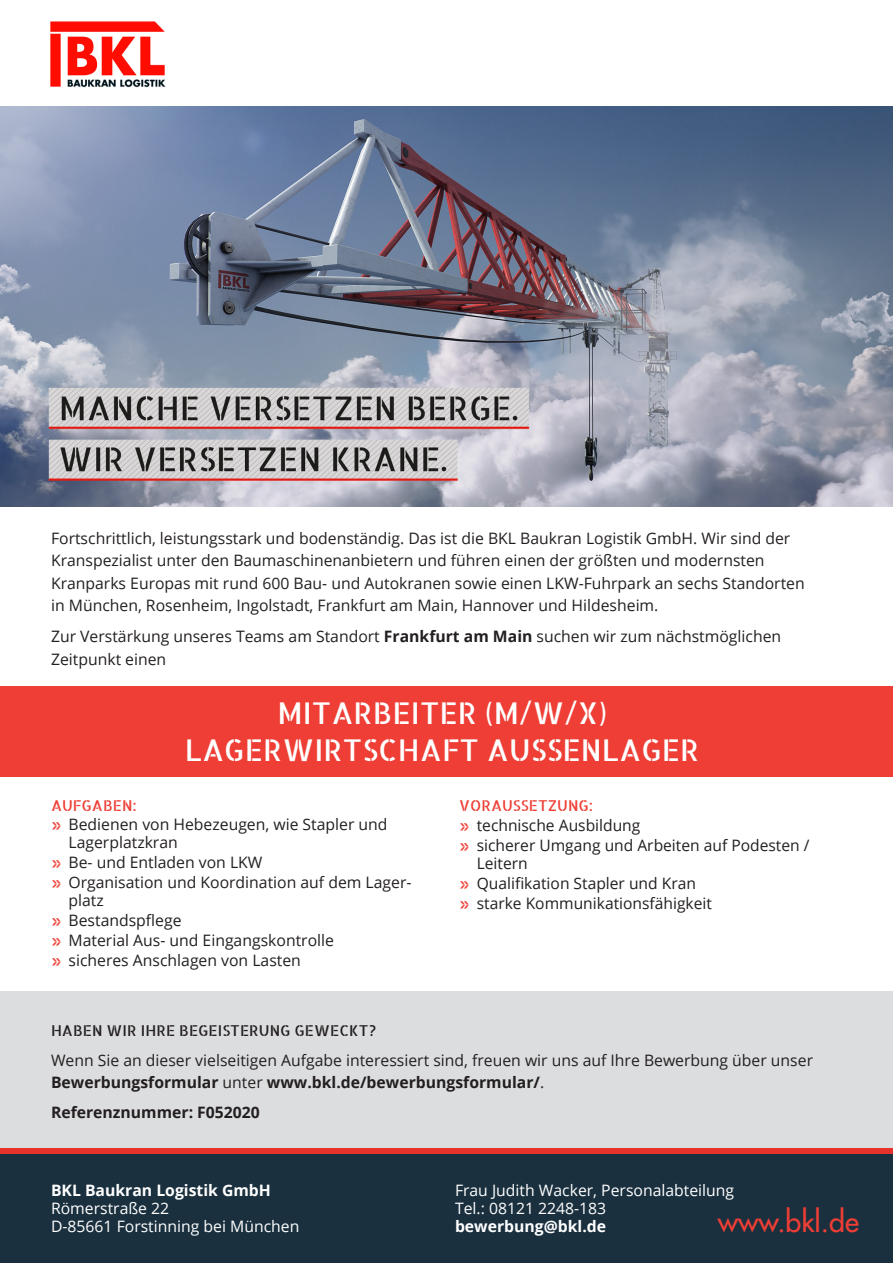
<style>
.page{position:relative;width:893px;height:1263px;background:#fff}
.page>*{position:absolute;margin:0;border:0;box-sizing:border-box;transform-origin:0 0}
.Headline{font:30px/37.5px "Allerta Stencil";color:#fff;text-align:center}
.Grundschrift{font:28.5px "Futura";color:#ee3e35}
.Grundschrift-2{font:15.75px/22.5px "Open Sans";color:#231f20}
.Grundschrift-3{font:15.75px/18px "Open Sans";color:#fff}
.Grundschrift-4{font:700 15.75px "Open Sans";color:#231f20}
.Grundschrift-5{font:15px "Allerta Stencil";color:#231f20}
.t1{font:15px "Allerta Stencil";color:#ee3e35}
.s1{font-weight:700}
.s2{font-family:"Allerta Stencil";font-size:15px;color:#ee3e35}
</style>
<div class="page">
<div style="left:0;top:991px;width:893px;height:157px;background:#dcdddf"></div>
<img style="left:50px;top:21px;width:116px;height:67px">
<div style="left:0;top:1151px;width:893px;height:112px;background:#1a303e"></div>
<div style="left:0;top:686px;width:893px;height:91px;background:#ee3e35"></div>
<div style="left:0;top:1148px;width:893px;height:5px;background:#e6322a"></div>
<img style="left:0;top:106px;width:893px;height:400px">
<p class="Grundschrift-2" style="left:51px;top:526px;width:755px">Fortschrittlich, leistungsstark und bodenständig. Das ist die BKL Baukran Logistik GmbH. Wir sind der Kranspezialist unter den Baumaschinenanbietern und führen einen der größten und modernsten Kranparks Europas mit rund 600 Bau- und Autokranen sowie einen LKW-Fuhrpark an sechs Standorten in München, Rosenheim, Ingolstadt, Frankfurt am Main, Hannover und Hildesheim.</p>
<p class="Grundschrift-2" style="left:51px;top:625px;width:732px">Zur Verstärkung unseres Teams am Standort <span class="s1">Frankfurt am Main</span> suchen wir zum nächstmöglichen<br>Zeitpunkt einen</p>
<p class="Headline" style="left:185px;top:693px;width:516px">MITARBEITER (M/W/X)<br>LAGERWIRTSCHAFT AUSSENLAGER</p>
<p class="t1" style="left:51px;top:795px;width:87px">AUFGABEN:</p>
<p class="Grundschrift-2" style="left:69px;top:815px;width:321px;line-height:18px;text-indent:-18px"><span class="s2">»</span> Bedienen von Hebezeugen, wie Stapler und<br>Lagerplatzkran</p>
<p class="Grundschrift-2" style="left:51px;top:850px;width:213px"><span class="s2">»</span> Be- und Entladen von LKW</p>
<p class="Grundschrift-2" style="left:69px;top:873px;width:344px;line-height:18px;text-indent:-18px"><span class="s2">»</span> Organisation und Koordination auf dem Lager&shy;platz</p>
<p class="Grundschrift-2" style="left:51px;top:909px;width:132px"><span class="s2">»</span> Bestandspflege</p>
<p class="Grundschrift-2" style="left:51px;top:929px;width:284px"><span class="s2">»</span> Material Aus- und Eingangskontrolle</p>
<p class="Grundschrift-2" style="left:51px;top:949px;width:251px"><span class="s2">»</span> sicheres Anschlagen von Lasten</p>
<p class="t1" style="left:459px;top:795px;width:135px">VORAUSSETZUNG:</p>
<p class="Grundschrift-2" style="left:459px;top:813px;width:183px"><span class="s2">»</span> technische Ausbildung</p>
<p class="Grundschrift-2" style="left:477px;top:836px;width:334px;line-height:18px;text-indent:-18px"><span class="s2">»</span> sicherer Umgang und Arbeiten auf Podesten /<br>Leitern</p>
<p class="Grundschrift-2" style="left:459px;top:872px;width:238px"><span class="s2">»</span> Qualifikation Stapler und Kran</p>
<p class="Grundschrift-2" style="left:459px;top:892px;width:254px"><span class="s2">»</span> starke Kommunikationsfähigkeit</p>
<p class="Grundschrift-5" style="left:51px;top:1021px;width:327px">HABEN WIR IHRE BEGEISTERUNG GEWECKT?</p>
<p class="Grundschrift-2" style="left:51px;top:1049px;width:764px;line-height:21.8px">Wenn Sie an dieser vielseitigen Aufgabe interessiert sind, freuen wir uns auf Ihre Bewerbung über unser<br><span class="s1">Bewerbungsformular</span> unter <span class="s1">www.bkl.de/bewerbungsformular/</span>.</p>
<p class="Grundschrift-4" style="left:51px;top:1101px;width:210px">Referenznummer: F052020</p>
<p class="Grundschrift-3" style="left:51px;top:1181px;width:250px"><span class="s1">BKL Baukran Logistik GmbH<br></span>Römerstraße 22<br>D-85661 Forstinning bei München</p>
<p class="Grundschrift-3" style="left:455px;top:1181px;width:281px">Frau Judith Wacker, Personalabteilung<br>Tel.: 08121 2248-183 <span class="s1">bewerbung@bkl.de</span></p>
<p class="Grundschrift" style="left:718px;top:1203px;width:143px">www.bkl.de</p>
</div>
